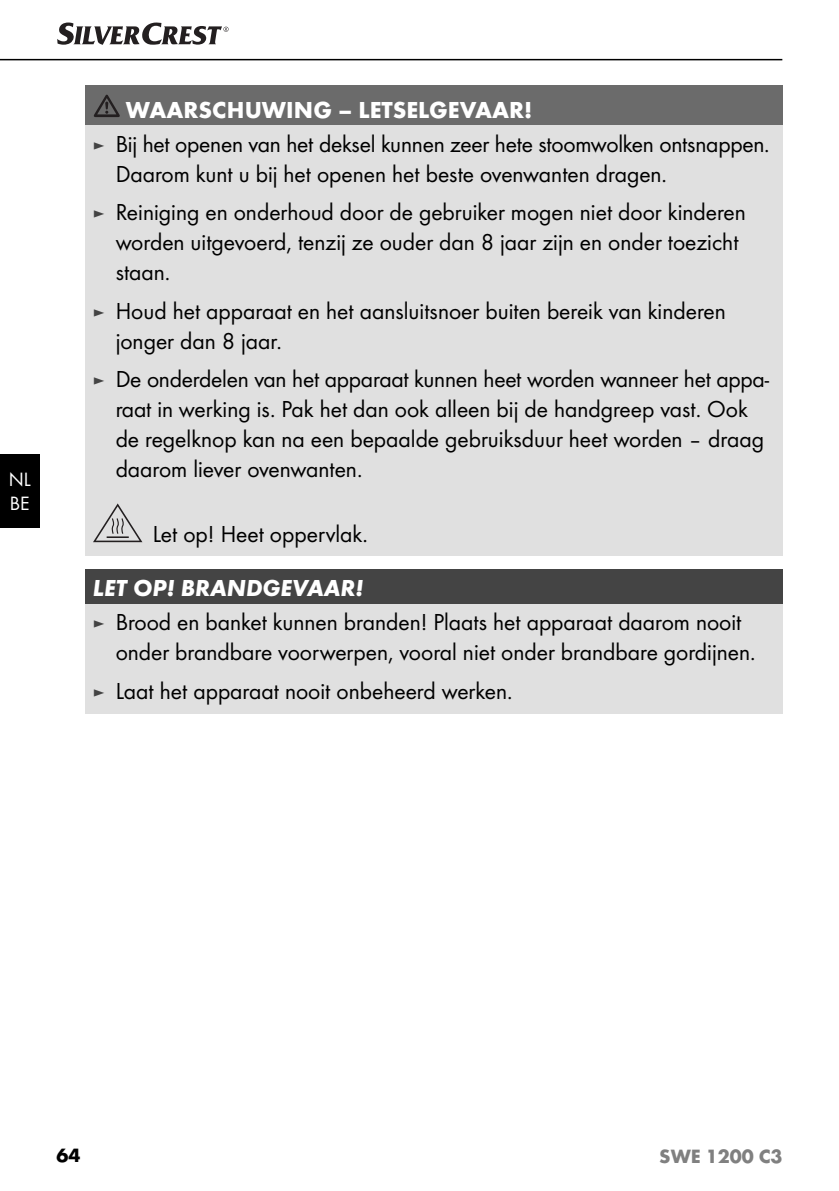
<style>
.page{position:relative;width:839px;height:1191px;background:#fff}
.page>*{position:absolute;margin:0;border:0;box-sizing:border-box;transform-origin:0 0}
.t1{font:24px/30px "Futura Boo";color:#000}
.t2{font:700 24px "Futura";color:#fff}
.t3{font:italic 700 24px "Futura";color:#fff}
.t4{font:700 20px "Futura";color:#808080}
.t5{font:20px/24px "Futura Boo";color:#fff}
.t6{font:700 20px "Futura";color:#000}
.s1{font-size:18px;color:#444}
</style>
<div class="page">
<div style="left:0;top:454px;width:40px;height:73px;background:#000"></div>
<hr style="left:0;top:59px;width:782px;height:1px;background:#000">
<svg style="left:57px;top:23px;width:172px;height:22px"></svg>
<div style="left:85px;top:85px;width:697px;height:41px;background:#6b6b6b"></div>
<div style="left:85px;top:126px;width:697px;height:430px;background:#e0e0e0"></div>
<svg style="left:94px;top:95px;width:26px;height:22px"></svg>
<svg style="left:93px;top:503px;width:49px;height:39px"></svg>
<div style="left:85px;top:569px;width:697px;height:35px;background:#444"></div>
<div style="left:85px;top:604px;width:697px;height:110px;background:#e0e0e0"></div>
<p class="t5" style="left:9px;top:469px;width:23px">NL<br>BE</p>
<p class="t2" style="left:126px;top:100px;width:408px">WAARSCHUWING – LETSELGEVAAR!</p>
<p class="t1" style="left:116px;top:130px;width:656px;text-indent:-23px"><span class="s1">►</span> Bij het openen van het deksel kunnen zeer hete stoomwolken ontsnappen.<br>Daarom kunt u bij het openen het beste ovenwanten dragen.</p>
<p class="t1" style="left:116px;top:199px;width:632px;text-indent:-23px"><span class="s1">►</span> Reiniging en onderhoud door de gebruiker mogen niet door kinderen worden uitgevoerd, tenzij ze ouder dan 8 jaar zijn en onder toezicht staan.</p>
<p class="t1" style="left:116px;top:298px;width:612px;text-indent:-23px"><span class="s1">►</span> Houd het apparaat en het aansluitsnoer buiten bereik van kinderen jonger dan 8 jaar.</p>
<p class="t1" style="left:116px;top:366px;width:655px;text-indent:-23px"><span class="s1">►</span> De onderdelen van het apparaat kunnen heet worden wanneer het appa&shy;raat in werking is. Pak het dan ook alleen bij de handgreep vast. Ook de regelknop kan na een bepaalde gebruiksduur heet worden – draag daarom liever ovenwanten.</p>
<p class="t1" style="left:153px;top:521px;width:217px">Let op! Heet oppervlak.</p>
<p class="t3" style="left:93px;top:579px;width:272px">LET OP! BRANDGEVAAR!</p>
<p class="t1" style="left:116px;top:609px;width:642px;text-indent:-23px"><span class="s1">►</span> Brood en banket kunnen branden! Plaats het apparaat daarom nooit onder brandbare voorwerpen, vooral niet onder brandbare gordijnen.</p>
<p class="t1" style="left:93px;top:678px;width:421px"><span class="s1">►</span> Laat het apparaat nooit onbeheerd werken.</p>
<p class="t6" style="left:57px;top:1147px;width:25px">64</p>
<p class="t4" style="left:659px;top:1147px;width:125px">SWE 1200 C3</p>
</div>
